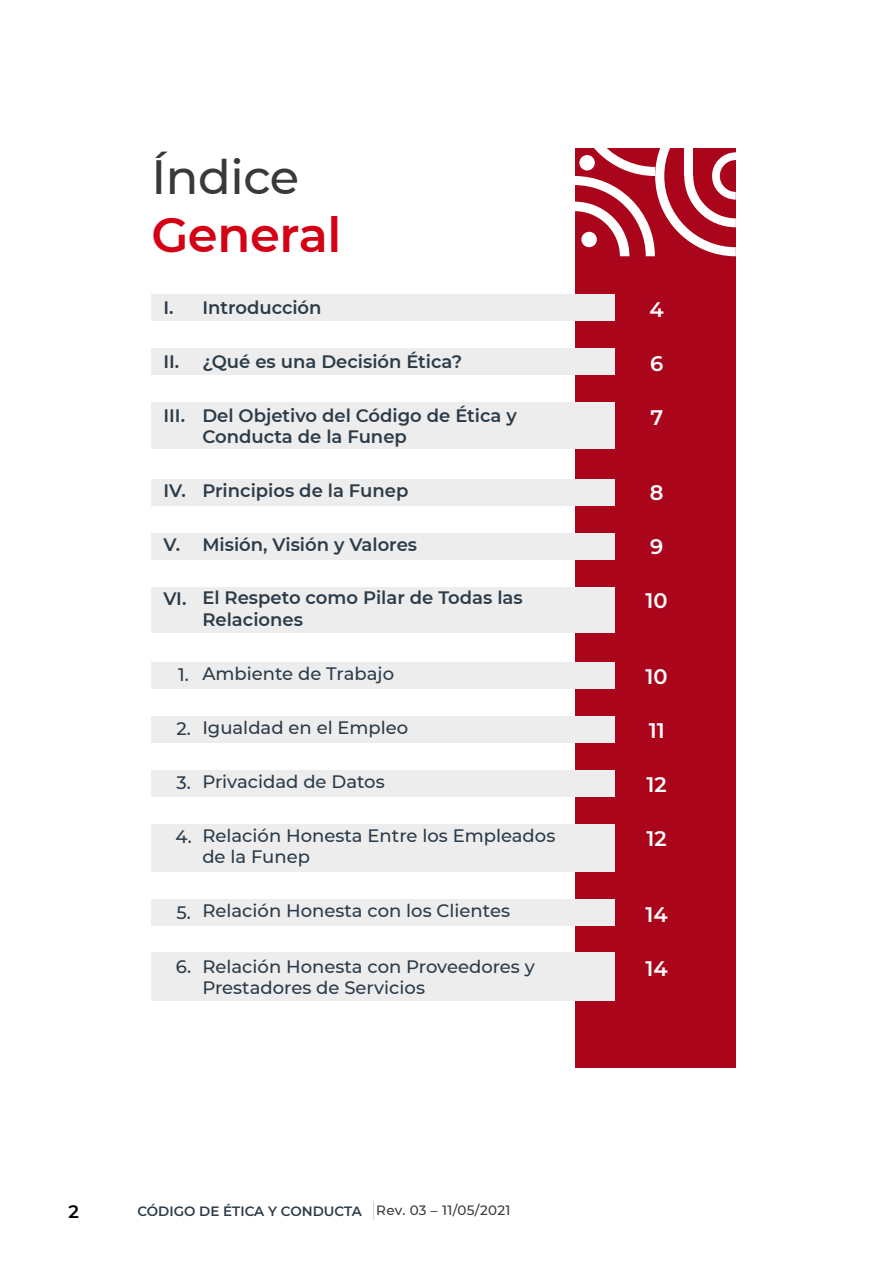
<style>
.page{position:relative;width:893px;height:1263px;background:#fff}
.page>*{position:absolute;margin:0;border:0;box-sizing:border-box;transform-origin:0 0}
.t1{font:600 48px "Montserrat";letter-spacing:-.01em;color:#d40014}
.t2{font:500 48px "Montserrat";letter-spacing:-.01em;color:#393939}
.t3{font:600 21px "Montserrat";color:#fff}
.t4{font:500 18px/21.6px "Montserrat";color:#2c3b48}
.t5{font:600 18px/21.6px "Montserrat";color:#2c3b48}
.t6{font:600 18px "Montserrat";color:#000}
.t7{font:600 13.5px "Montserrat";color:#2c3b48}
.s1{font-weight:500;color:#393939}
</style>
<div class="page">
<div style="left:575px;top:148px;width:161px;height:919px;background:#ab051c"></div>
<div style="left:151px;top:295px;width:464px;height:26px;background:#ededed"></div>
<div style="left:151px;top:349px;width:464px;height:26px;background:#ededed"></div>
<div style="left:151px;top:403px;width:464px;height:46px;background:#ededed"></div>
<div style="left:151px;top:479px;width:464px;height:26px;background:#ededed"></div>
<div style="left:151px;top:533px;width:464px;height:26px;background:#ededed"></div>
<div style="left:151px;top:587px;width:464px;height:46px;background:#ededed"></div>
<div style="left:151px;top:662px;width:464px;height:26px;background:#ededed"></div>
<div style="left:151px;top:716px;width:464px;height:26px;background:#ededed"></div>
<div style="left:151px;top:770px;width:464px;height:26px;background:#ededed"></div>
<div style="left:151px;top:824px;width:464px;height:48px;background:#ededed"></div>
<div style="left:151px;top:899px;width:464px;height:26px;background:#ededed"></div>
<div style="left:151px;top:953px;width:464px;height:48px;background:#ededed"></div>
<svg style="left:575px;top:148px;width:161px;height:108px"></svg>
<svg style="left:373px;top:1201px;width:1px;height:19px"></svg>
<h1 class="t2" style="left:151px;top:144px;width:149px">Índice</h1>
<h1 class="t1" style="left:151px;top:201px;width:191px">General</h1>
<p class="t5" style="left:163px;top:296px;width:12px">I.</p>
<p class="t5" style="left:163px;top:350px;width:17px">II.</p>
<p class="t5" style="left:163px;top:404px;width:23px">III.</p>
<p class="t5" style="left:163px;top:479px;width:24px">IV.</p>
<p class="t5" style="left:163px;top:533px;width:18px">V.</p>
<p class="t5" style="left:163px;top:587px;width:24px">VI.</p>
<p class="t5" style="left:202px;top:296px;width:121px">Introducción</p>
<p class="t5" style="left:202px;top:350px;width:261px">¿Qué es una Decisión Ética?</p>
<p class="t5" style="left:202px;top:404px;width:316px">Del Objetivo del Código de Ética y<br>Conducta de la Funep</p>
<p class="t5" style="left:202px;top:479px;width:207px">Principios de la Funep</p>
<p class="t5" style="left:202px;top:533px;width:216px">Misión, Visión y Valores</p>
<p class="t5" style="left:202px;top:586px;width:322px">El Respeto como Pilar de Todas las<br>Relaciones</p>
<p class="t4" style="left:178px;top:663px;width:12px">1.</p>
<p class="t4" style="left:176px;top:717px;width:16px">2.</p>
<p class="t4" style="left:176px;top:771px;width:16px">3.</p>
<p class="t4" style="left:202px;top:662px;width:193px">Ambiente de Trabajo</p>
<p class="t4" style="left:202px;top:716px;width:208px">Igualdad en el Empleo</p>
<p class="t4" style="left:202px;top:770px;width:184px">Privacidad de Datos</p>
<p class="t4" style="left:175px;top:825px;width:18px">4.</p>
<p class="t4" style="left:176px;top:901px;width:16px">5.</p>
<p class="t4" style="left:202px;top:824px;width:354px">Relación Honesta Entre los Empleados de la Funep</p>
<p class="t4" style="left:202px;top:899px;width:309px">Relación Honesta con los Clientes</p>
<p class="t4" style="left:176px;top:955px;width:17px">6.</p>
<p class="t4" style="left:202px;top:955px;width:334px">Relación Honesta con Proveedores y<br>Prestadores de Servicios</p>
<p class="t6" style="left:68px;top:1199px;width:12px">2</p>
<p class="t7" style="left:137px;top:1201px;width:375px">CÓDIGO DE ÉTICA Y CONDUCTA <span class="s1">Rev. 03 – 11/05/2021</span></p>
<p class="t3" style="left:650px;top:294px;width:16px">4</p>
<p class="t3" style="left:650px;top:348px;width:15px">6</p>
<p class="t3" style="left:650px;top:402px;width:14px">7</p>
<p class="t3" style="left:650px;top:478px;width:15px">8</p>
<p class="t3" style="left:650px;top:532px;width:15px">9</p>
<p class="t3" style="left:646px;top:586px;width:24px">10</p>
<p class="t3" style="left:646px;top:662px;width:24px">10</p>
<p class="t3" style="left:649px;top:716px;width:18px">11</p>
<p class="t3" style="left:647px;top:769px;width:22px">12</p>
<p class="t3" style="left:647px;top:823px;width:22px">12</p>
<p class="t3" style="left:646px;top:899px;width:24px">14</p>
<p class="t3" style="left:646px;top:953px;width:24px">14</p>
</div>
